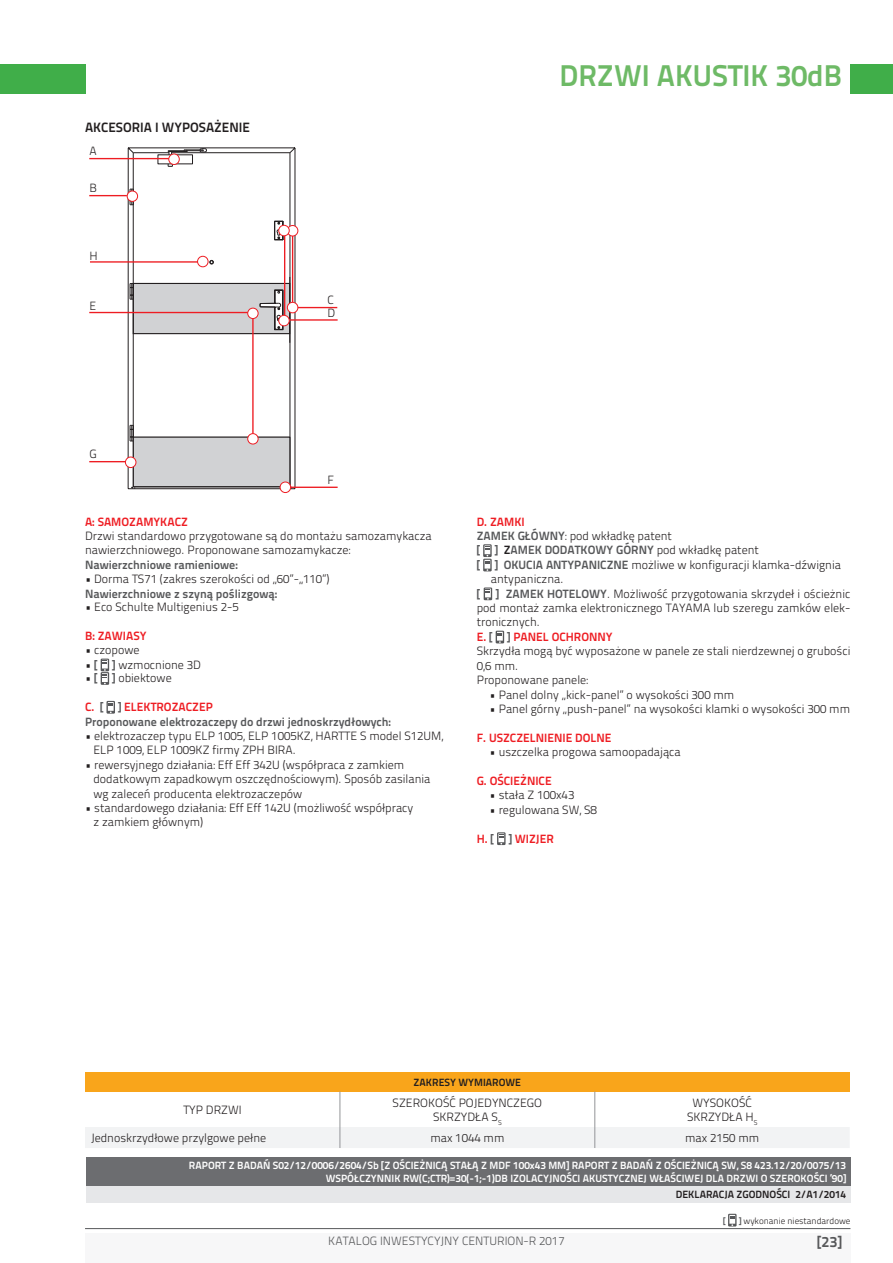
<style>
.page{position:relative;width:893px;height:1263px;background:#fff}
.page>*{position:absolute;margin:0;border:0;box-sizing:border-box;transform-origin:0 0}
.t1{font:700 30px "Titillium Text 22 L";color:#6eba66}
.t2{font:700 15px "Titillium Text 22 L";color:#57585a}
.t3{font:700 13.5px "Titillium Text 22 L";color:#231f20}
.t4{font:300 12px/14.4px "Titillium Text 22 L";color:#231f20}
.t5{font:700 12px/14.4px "Titillium Text 22 L";color:#57585a}
.t6{font:700 12px "Titillium Text 22 L";color:#ee1d23}
.t7{font:300 12px "Titillium Text 22 L";color:#57585a}
.t8{font:700 10.5px/12.6px "Titillium Text 22 L";color:#fff;text-align:right}
.t9{font:700 10.5px "Titillium Text 22 L";color:#231f20}
.t10{font:300 9px "Titillium Text 22 L";color:#231f20}
.t11{font:700 9px "Titillium Text 22 L";color:#57585a}
.s1{font-weight:700;color:#57585a}
.s2{color:#ee1d23}
.s3{color:#231f20}
.s4{font-weight:300;color:#231f20}
.s5{font-weight:700;color:#ee1d23}
.s6{color:#57585a}
</style>
<div class="page">
<div style="left:85px;top:1233px;width:765px;height:30px;background:#f7f7f8"></div>
<hr style="left:85px;top:1228px;width:765px;height:1px;background:#57585a">
<svg style="left:101px;top:659px;width:8px;height:26px"></svg>
<svg style="left:106px;top:701px;width:9px;height:13px"></svg>
<svg style="left:483px;top:544px;width:9px;height:27px"></svg>
<svg style="left:484px;top:587px;width:8px;height:13px"></svg>
<svg style="left:496px;top:631px;width:8px;height:12px"></svg>
<svg style="left:497px;top:832px;width:9px;height:13px"></svg>
<div style="left:850px;top:64px;width:43px;height:30px;background:#40ae49"></div>
<div style="left:0;top:64px;width:85px;height:30px;background:#40ae49"></div>
<div style="left:86px;top:1157px;width:764px;height:29px;background:#6c6d70"></div>
<div style="left:86px;top:1186px;width:764px;height:16px;background:#e6e7e9"></div>
<div style="left:85px;top:1072px;width:765px;height:19px;background:#f9a51b"></div>
<hr style="left:340px;top:1091px;width:1px;height:36px;background:#939598">
<hr style="left:594px;top:1091px;width:1px;height:36px;background:#939598">
<div style="left:85px;top:1127px;width:764px;height:21px;background:#f2f3f4"></div>
<svg style="left:728px;top:1214px;width:9px;height:12px"></svg>
<svg style="left:127px;top:147px;width:169px;height:343px"></svg>
<hr style="left:89px;top:158px;width:85px;height:1px;background:#ee1d23">
<hr style="left:89px;top:195px;width:38px;height:1px;background:#ee1d23">
<hr style="left:252px;top:312px;width:2px;height:127px;background:#ee1d23">
<hr style="left:284px;top:231px;width:1px;height:88px;background:#ee1d23">
<hr style="left:292px;top:231px;width:1px;height:77px;background:#ee1d23">
<hr style="left:284px;top:319px;width:54px;height:2px;background:#ee1d23">
<hr style="left:285px;top:487px;width:53px;height:1px;background:#ee1d23">
<hr style="left:89px;top:461px;width:40px;height:1px;background:#ee1d23">
<hr style="left:293px;top:307px;width:44px;height:1px;background:#ee1d23">
<hr style="left:89px;top:312px;width:165px;height:1px;background:#ee1d23">
<hr style="left:90px;top:261px;width:110px;height:2px;background:#ee1d23">
<div style="left:169px;top:154px;width:10px;height:10px;background:#fff;border-radius:50%"></div>
<div style="left:168px;top:154px;width:12px;height:11px;border:1px solid #ee1d23;border-radius:50%"></div>
<div style="left:287px;top:225px;width:11px;height:11px;background:#fff;border-radius:50%"></div>
<div style="left:287px;top:225px;width:11px;height:11px;border:1px solid #ee1d23;border-radius:50%"></div>
<div style="left:287px;top:302px;width:11px;height:11px;background:#fff;border-radius:50%"></div>
<div style="left:287px;top:302px;width:11px;height:11px;border:1px solid #ee1d23;border-radius:50%"></div>
<div style="left:279px;top:225px;width:10px;height:11px;background:#fff;border-radius:50%"></div>
<div style="left:278px;top:225px;width:12px;height:11px;border:1px solid #ee1d23;border-radius:50%"></div>
<div style="left:279px;top:315px;width:10px;height:11px;background:#fff;border-radius:50%"></div>
<div style="left:278px;top:315px;width:12px;height:11px;border:1px solid #ee1d23;border-radius:50%"></div>
<div style="left:280px;top:482px;width:11px;height:10px;background:#fff;border-radius:50%"></div>
<div style="left:280px;top:482px;width:11px;height:11px;border:1px solid #ee1d23;border-radius:50%"></div>
<div style="left:198px;top:256px;width:10px;height:11px;background:#fff;border-radius:50%"></div>
<div style="left:197px;top:256px;width:11px;height:11px;border:1px solid #ee1d23;border-radius:50%"></div>
<div style="left:125px;top:457px;width:11px;height:10px;background:#fff;border-radius:50%"></div>
<div style="left:125px;top:457px;width:11px;height:11px;border:1px solid #ee1d23;border-radius:50%"></div>
<div style="left:127px;top:191px;width:11px;height:10px;background:#fff;border-radius:50%"></div>
<div style="left:127px;top:191px;width:11px;height:11px;border:1px solid #ee1d23;border-radius:50%"></div>
<div style="left:248px;top:308px;width:10px;height:11px;background:#fff;border-radius:50%"></div>
<div style="left:247px;top:308px;width:11px;height:11px;border:1px solid #ee1d23;border-radius:50%"></div>
<div style="left:248px;top:434px;width:10px;height:10px;background:#fff;border-radius:50%"></div>
<div style="left:247px;top:433px;width:11px;height:11px;border:1px solid #ee1d23;border-radius:50%"></div>
<p class="t3" style="left:85px;top:117px;width:166px">AKCESORIA I WYPOSAŻENIE</p>
<p class="t4" style="left:90px;top:143px;width:9px">A</p>
<p class="t4" style="left:90px;top:180px;width:9px">B</p>
<p class="t4" style="left:90px;top:248px;width:10px">H</p>
<p class="t4" style="left:90px;top:297px;width:8px">E</p>
<p class="t4" style="left:328px;top:293px;width:9px;line-height:12.8px">C<br>D</p>
<h1 class="t1" style="left:559px;top:53px;width:284px">DRZWI AKUSTIK 30dB</h1>
<p class="t4" style="left:90px;top:446px;width:9px">G</p>
<p class="t4" style="left:328px;top:472px;width:8px">F</p>
<p class="t6" style="left:85px;top:512px;width:104px">A: SAMOZAMYKACZ</p>
<p class="t4" style="left:85px;top:528px;width:348px">Drzwi standardowo przygotowane są do montażu samozamykacza nawierzchniowego. Proponowane samozamykacze:</p>
<p class="t5" style="left:85px;top:557px;width:154px">Nawierzchniowe ramieniowe:</p>
<p class="t4" style="left:85px;top:571px;width:246px">• Dorma TS71 (zakres szerokości od „60”-„110”)</p>
<p class="t5" style="left:85px;top:586px;width:194px">Nawierzchniowe z szyną poślizgową:</p>
<p class="t4" style="left:85px;top:599px;width:155px">• Eco Schulte Multigenius 2-5</p>
<p class="t6" style="left:85px;top:626px;width:63px">B: ZAWIASY</p>
<p class="t4" style="left:85px;top:642px;width:56px">• czopowe</p>
<p class="t4" style="left:85px;top:657px;width:117px">• <span class="s1">[ ]</span> wzmocnione 3D</p>
<p class="t4" style="left:85px;top:670px;width:88px">• <span class="s1">[ ]</span> obiektowe</p>
<p class="t5" style="left:85px;top:699px;width:308px"><span class="s2">C.</span> [ ] <span class="s2">ELEKTROZACZEP<br></span>Proponowane elektrozaczepy do drzwi jednoskrzydłowych:</p>
<p class="t4" style="left:93px;top:728px;width:351px;text-indent:-8px">• elektrozaczep typu ELP 1005, ELP 1005KZ, HARTTE S model S12UM,<br>ELP 1009, ELP 1009KZ firmy ZPH BIRA.</p>
<p class="t4" style="left:93px;top:757px;width:338px;text-indent:-8px">• rewersyjnego działania: Eff Eff 342U (współpraca z zamkiem dodatkowym zapadkowym oszczędnościowym). Sposób zasilania wg zaleceń producenta elektrozaczepów</p>
<p class="t4" style="left:93px;top:800px;width:321px;text-indent:-8px">• standardowego działania: Eff Eff 142U (możliwość współpracy z zamkiem głównym)</p>
<p class="t6" style="left:477px;top:512px;width:49px">D. ZAMKI</p>
<p class="t4" style="left:477px;top:528px;width:197px"><span class="s1">ZAMEK GŁÓWNY</span>: pod wkładkę patent</p>
<p class="t5" style="left:477px;top:542px;width:284px">[ ] <span class="s3">Z</span>AMEK DODATKOWY GÓRNY <span class="s4">pod wkładkę patent</span></p>
<p class="t4" style="left:477px;top:557px;width:366px"><span class="s1">[ ] OKUCIA ANTYPANICZNE</span> możliwe w konfiguracji klamka-dźwignia</p>
<p class="t4" style="left:491px;top:571px;width:74px">antypaniczna.</p>
<p class="t5" style="left:477px;top:586px;width:5px">[</p>
<p class="t4" style="left:477px;top:586px;width:375px;text-indent:19px"><span class="s1">] ZAMEK HOTELOWY</span>. Możliwość przygotowania skrzydeł i ościeżnic pod montaż zamka elektronicznego TAYAMA lub szeregu zamków elek&shy;tronicznych.<br><span class="s5">E.</span> <span class="s1">[ ]</span> <span class="s5">PANEL OCHRONNY<br></span>Skrzydła mogą być wyposażone w panele ze stali nierdzewnej o grubości 0,6 mm.<br>Proponowane panele:</p>
<p class="t4" style="left:489px;top:686px;width:246px">• Panel dolny „kick-panel” o wysokości 300 mm</p>
<p class="t4" style="left:489px;top:701px;width:362px">• Panel górny „push-panel” na wysokości klamki o wysokości 300 mm</p>
<p class="t6" style="left:477px;top:728px;width:136px">F. USZCZELNIENIE DOLNE</p>
<p class="t4" style="left:489px;top:744px;width:193px">• uszczelka progowa samoopadająca</p>
<p class="t6" style="left:477px;top:771px;width:76px">G. OŚCIEŻNICE</p>
<p class="t4" style="left:489px;top:787px;width:86px">• stała Z 100x43</p>
<p class="t4" style="left:489px;top:802px;width:109px">• regulowana SW, S8</p>
<p class="t6" style="left:477px;top:829px;width:79px">H. <span class="s6">[ ]</span> WIZJER</p>
<p class="t9" style="left:414px;top:1074px;width:109px">ZAKRESY WYMIAROWE</p>
<p class="t4" style="left:183px;top:1102px;width:60px">TYP DRZWI</p>
<p class="t4" style="left:393px;top:1094px;width:151px;text-align:center">SZEROKOŚĆ POJEDYNCZEGO<br>SKRZYDŁA S<sub>S</sub></p>
<p class="t4" style="left:687px;top:1094px;width:72px;text-align:center">WYSOKOŚĆ<br>SKRZYDŁA H<sub>S</sub></p>
<p class="t4" style="left:91px;top:1130px;width:177px">Jednoskrzydłowe przylgowe pełne</p>
<p class="t4" style="left:430px;top:1130px;width:76px">max 1044 mm</p>
<p class="t4" style="left:685px;top:1130px;width:76px">max 2150 mm</p>
<p class="t8" style="left:189px;top:1158px;width:659px">RAPORT Z BADAŃ S02/12/0006/2604/Sb [Z OŚCIEŻNICĄ STAŁĄ Z MDF 100x43 MM] RAPORT Z BADAŃ Z OŚCIEŻNICĄ SW, S8 423.12/20/0075/13<br>WSPÓŁCZYNNIK RW(C;CTR)=30(-1;-1)DB IZOLACYJNOŚCI AKUSTYCZNEJ WŁAŚCIWEJ DLA DRZWI O SZEROKOŚCI ’90]</p>
<p class="t9" style="left:676px;top:1186px;width:172px">DEKLARACJA ZGODNOŚCI 2/A1/2014</p>
<p class="t11" style="left:723px;top:1214px;width:4px">[</p>
<p class="t10" style="left:739px;top:1214px;width:113px"><span class="s1">]</span> wykonanie niestandardowe</p>
<p class="t7" style="left:328px;top:1232px;width:238px">KATALOG INWESTYCYJNY CENTURION-R 2017</p>
<p class="t2" style="left:817px;top:1230px;width:26px">[23]</p>
</div>
